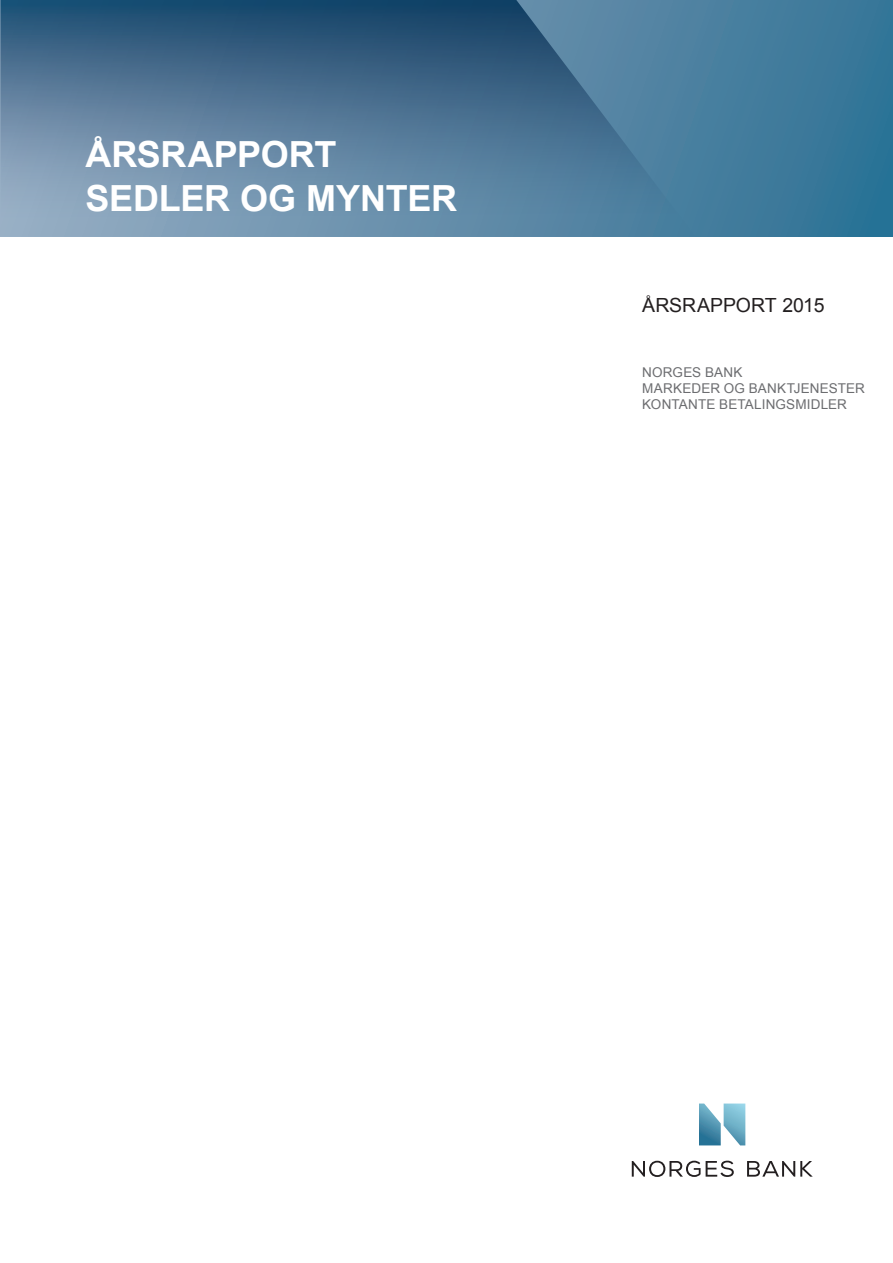
<style>
.page{position:relative;width:893px;height:1263px;background:#fff}
.page>*{position:absolute;margin:0;border:0;box-sizing:border-box;transform-origin:0 0}
.t1{font:700 36px/43.2px "Arial";letter-spacing:-.005em;color:#fff}
.t2{font:19.5px "Arial";letter-spacing:-.005em;color:#231f20}
.t3{font:13.5px/16.2px "Arial";letter-spacing:.01em;color:#6c6d70}
.s1{font-style:inherit}
</style>
<div class="page">
<svg style="left:695px;top:0;width:198px;height:236px;background:#3c799a"></svg>
<svg style="left:0;top:0;width:695px;height:236px;background:#527998"></svg>
<svg style="left:632px;top:1161px;width:102px;height:16px"></svg>
<svg style="left:747px;top:1161px;width:65px;height:15px"></svg>
<svg style="left:699px;top:1103px;width:46px;height:42px"></svg>
<h1 class="t1" style="left:85px;top:134px;width:373px">ÅRSRAPPORT<br>SEDLER OG MYNTER</h1>
<h2 class="t2" style="left:642px;top:292px;width:184px">ÅRSRAPPORT 201<span class="s1">5</span></h2>
<p class="t3" style="left:642px;top:364px;width:224px">NORGES BANK<br>MARKEDER OG BANKTJENESTER<br>KONTANTE BETALINGSMIDLER</p>
</div>
